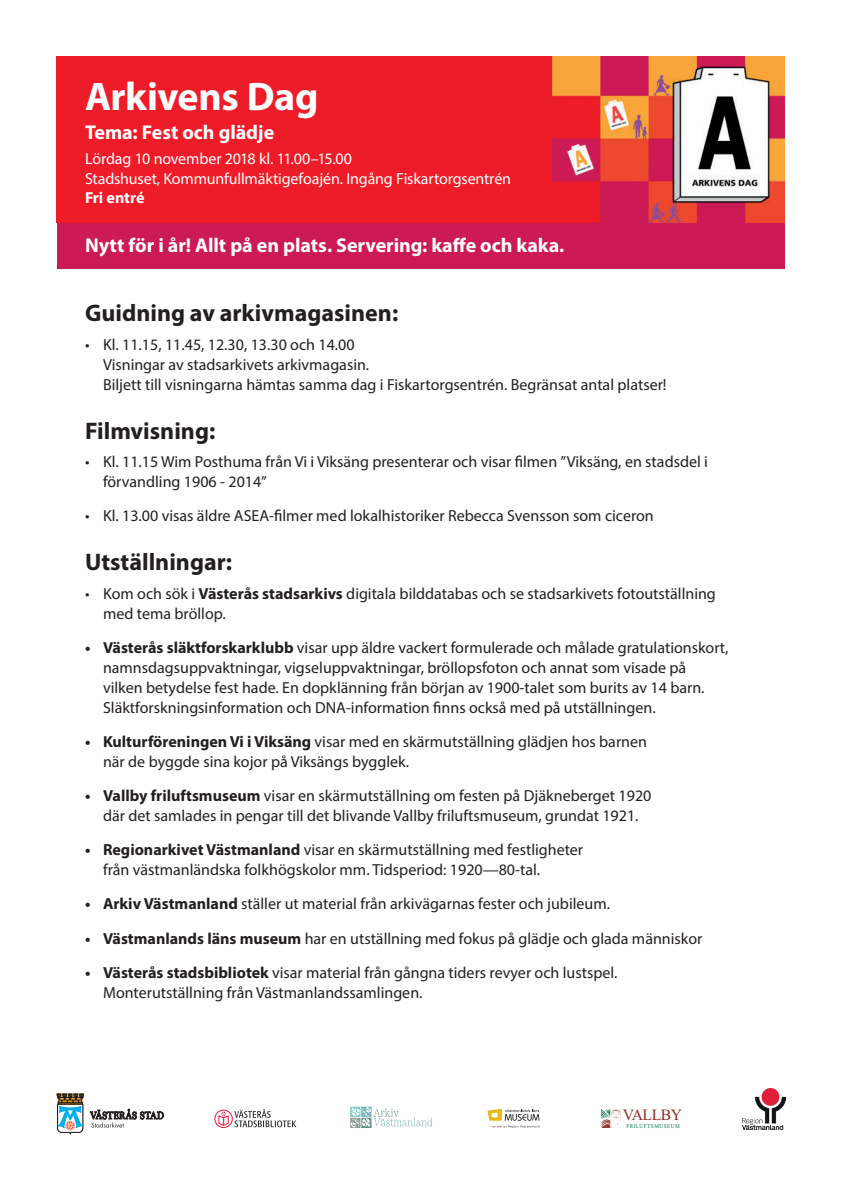
<style>
.page{position:relative;width:842px;height:1191px;background:#fff}
.page>*{position:absolute;margin:0;border:0;box-sizing:border-box;transform-origin:0 0}
.t1{font:700 40px "Myriad Pro";letter-spacing:-.01em;color:#fff}
.t2{font:700 24px "Myriad Pro";color:#231f20}
.t3{font:700 20px "Myriad Pro";letter-spacing:-.005em;color:#fff}
.t4{font:16px/20px "Myriad Pro";color:#231f20}
.t5{font:16px "Myriad Pro";letter-spacing:-.01em;color:#fff}
.t6{font:700 16px "Myriad Pro";letter-spacing:-.005em;color:#fff}
.t7{font:15.8px "Times New Roman";letter-spacing:-.03em;color:#8b2c24}
.t8{font:5.8px "Times New Roman";letter-spacing:.085em;color:#087054;scale:.91 1}
.s1{font-weight:700}
</style>
<div class="page">
<div style="left:57px;top:223px;width:728px;height:46px;background:#cb1a56"></div>
<img style="left:57px;top:57px;width:728px;height:166px">
<svg style="left:57px;top:1093px;width:27px;height:41px"></svg>
<svg style="left:90px;top:1108px;width:74px;height:19px"></svg>
<img style="left:743px;top:1088px;width:42px;height:41px">
<svg style="left:601px;top:1109px;width:20px;height:19px"></svg>
<svg style="left:350px;top:1106px;width:82px;height:22px"></svg>
<div style="left:214px;top:1109px;width:19px;height:19px;border:1px solid #e51836;border-radius:50%"></div>
<svg style="left:218px;top:1109px;width:78px;height:18px"></svg>
<svg style="left:488px;top:1108px;width:51px;height:20px"></svg>
<p class="t1" style="left:85px;top:70px;width:235px">Arkivens Dag</p>
<p class="t3" style="left:85px;top:120px;width:191px">Tema: Fest och glädje</p>
<p class="t5" style="left:85px;top:149px;width:269px">Lördag 10 november 2018 kl. 11.00–15.00</p>
<p class="t5" style="left:85px;top:168px;width:428px">Stadshuset, Kommunfullmäktigefoajén. Ingång Fiskartorgsentrén</p>
<p class="t6" style="left:85px;top:187px;width:61px">Fri entré</p>
<p class="t3" style="left:85px;top:233px;width:481px">Nytt för i år! Allt på en plats. Servering: kaffe och kaka.</p>
<p class="t2" style="left:85px;top:298px;width:315px">Guidning av arkivmagasinen:</p>
<p class="t4" style="left:103px;top:334px;width:565px;text-indent:-18px">• Kl. 11.15, 11.45, 12.30, 13.30 och 14.00<br>Visningar av stadsarkivets arkivmagasin.<br>Biljett till visningarna hämtas samma dag i Fiskartorgsentrén. Begränsat antal platser!</p>
<p class="t2" style="left:85px;top:415px;width:132px">Filmvisning:</p>
<p class="t4" style="left:103px;top:451px;width:606px;text-indent:-18px">• Kl. 11.15 Wim Posthuma från Vi i Viksäng presenterar och visar filmen ”Viksäng, en stadsdel i förvandling 1906 - 2014”</p>
<p class="t4" style="left:85px;top:506px;width:570px">• Kl. 13.00 visas äldre ASEA-filmer med lokalhistoriker Rebecca Svensson som ciceron</p>
<p class="t2" style="left:85px;top:546px;width:148px">Utställningar:</p>
<p class="t4" style="left:103px;top:583px;width:614px;text-indent:-18px">• Kom och sök i <span class="s1">Västerås stadsarkivs</span> digitala bilddatabas och se stadsarkivets fotoutställning med tema bröllop.</p>
<p class="t4" style="left:103px;top:637px;width:627px;text-indent:-18px"><span class="s1">• Västerås släktforskarklubb</span> visar upp äldre vackert formulerade och målade gratulationskort, namnsdagsuppvaktningar, vigseluppvaktningar, bröllopsfoton och annat som visade på vilken betydelse fest hade. En dopklänning från början av 1900-talet som burits av 14 barn.<br>Släktforskningsinformation och DNA-information finns också med på utställningen.</p>
<p class="t4" style="left:103px;top:731px;width:545px;text-indent:-18px"><span class="s1">• Kulturföreningen Vi i Viksäng</span> visar med en skärmutställning glädjen hos barnen när de byggde sina kojor på Viksängs bygglek.</p>
<p class="t4" style="left:85px;top:785px;width:568px;text-align:center"><span class="s1">• Vallby friluftsmuseum</span> visar en skärmutställning om festen på Djäkneberget 1920 där det samlades in pengar till det blivande Vallby friluftsmuseum, grundat 1921.</p>
<p class="t4" style="left:103px;top:839px;width:482px;text-indent:-18px"><span class="s1">• Regionarkivet Västmanland</span> visar en skärmutställning med festligheter från västmanländska folkhögskolor mm. Tidsperiod: 1920—80-tal.</p>
<p class="t4" style="left:85px;top:894px;width:526px"><span class="s1">• Arkiv Västmanland</span> ställer ut material från arkivägarnas fester och jubileum.</p>
<p class="t4" style="left:85px;top:928px;width:619px"><span class="s1">• Västmanlands läns museum</span> har en utställning med fokus på glädje och glada människor</p>
<p class="t4" style="left:103px;top:962px;width:516px;text-indent:-18px"><span class="s1">• Västerås stadsbibliotek</span> visar material från gångna tiders revyer och lustspel.<br>Monterutställning från Västmanlandssamlingen.</p>
<p class="t7" style="left:623px;top:1104px;width:61px">VALLBY</p>
<p class="t8" style="left:626px;top:1122px;width:60px">FRILUFTSMUSEUM</p>
</div>
